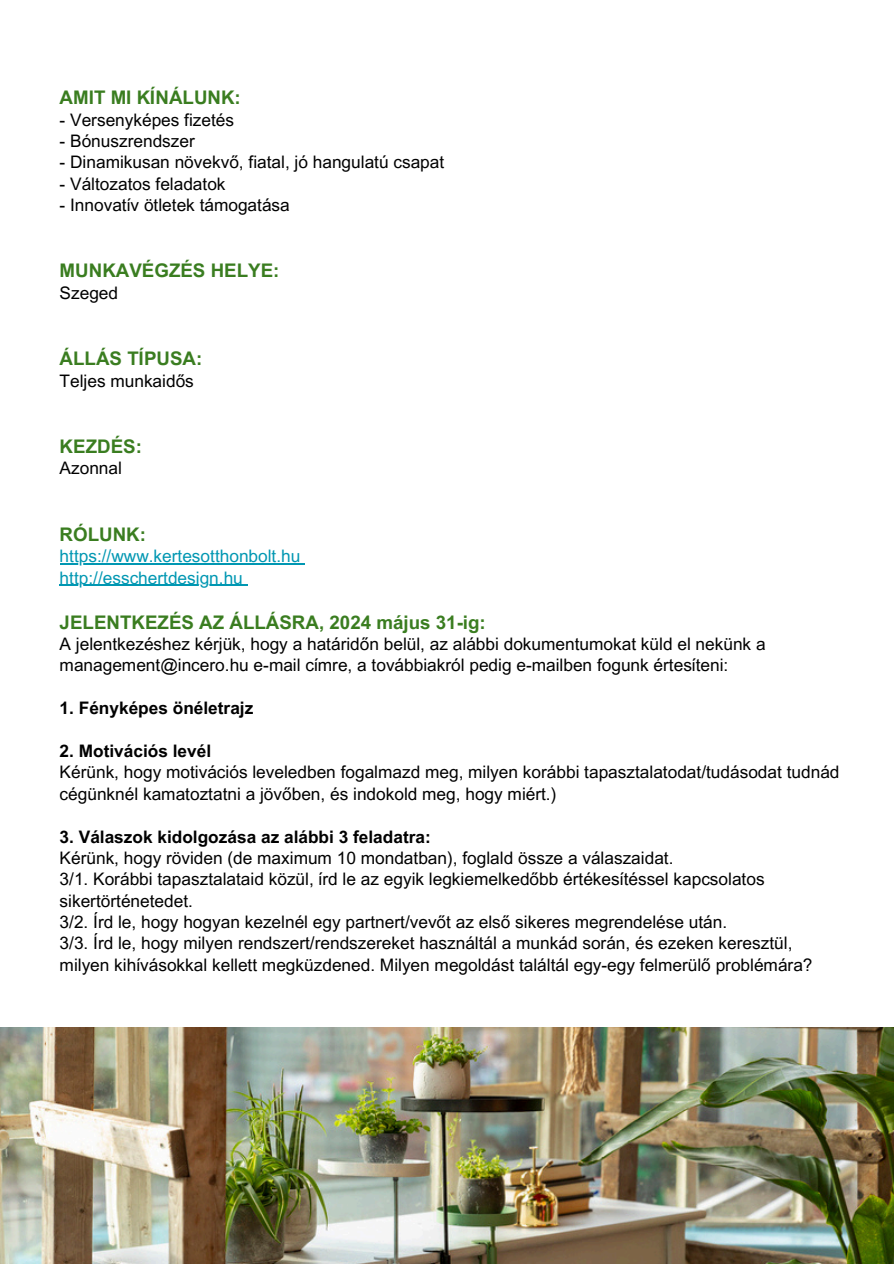
<style>
.page{position:relative;width:894px;height:1264px;background:#fff}
.page>*{position:absolute;margin:0;border:0;box-sizing:border-box;transform-origin:0 0}
.t1{font:700 18.75px "Arial MT Pro";color:#3a7d20}
.t2{font:17.25px/21.3px "Arial MT Pro";color:#000}
.t3{font:700 17.25px "Arial MT Pro";color:#000}
.t4{font:17.25px "Arial MT Pro";color:#0097b2}
</style>
<div class="page">
<img style="left:0;top:1027px;width:893px;height:236px">
<hr style="left:60px;top:563px;width:240px;height:1px;background:#0097b2">
<hr style="left:60px;top:584px;width:183px;height:2px;background:#0097b2">
<p class="t1" style="left:60px;top:90px;width:183px">AMIT MI KÍNÁLUNK:</p>
<p class="t2" style="left:60px;top:111px;width:176px">- Versenyképes fizetés</p>
<p class="t2" style="left:60px;top:132px;width:137px">- Bónuszrendszer</p>
<p class="t2" style="left:60px;top:154px;width:386px">- Dinamikusan növekvő, fiatal, jó hangulatú csapat</p>
<p class="t2" style="left:60px;top:175px;width:167px">- Változatos feladatok</p>
<p class="t2" style="left:60px;top:196px;width:232px">- Innovatív ötletek támogatása</p>
<p class="t1" style="left:60px;top:264px;width:221px">MUNKAVÉGZÉS HELYE:</p>
<p class="t2" style="left:60px;top:284px;width:60px">Szeged</p>
<p class="t1" style="left:60px;top:351px;width:144px">ÁLLÁS TÍPUSA:</p>
<p class="t2" style="left:60px;top:372px;width:136px">Teljes munkaidős</p>
<p class="t1" style="left:60px;top:439px;width:84px">KEZDÉS:</p>
<p class="t2" style="left:60px;top:460px;width:64px">Azonnal</p>
<p class="t1" style="left:60px;top:527px;width:88px">RÓLUNK:</p>
<p class="t4" style="left:60px;top:549px;width:242px">https://www.kertesotthonbolt.hu</p>
<p class="t4" style="left:60px;top:571px;width:185px">http://esschertdesign.hu</p>
<p class="t1" style="left:60px;top:615px;width:427px">JELENTKEZÉS AZ ÁLLÁSRA, 2024 május 31-ig:</p>
<p class="t2" style="left:60px;top:635px;width:707px">A jelentkezéshez kérjük, hogy a határidőn belül, az alábbi dokumentumokat küld el nekünk a management@incero.hu e-mail címre, a továbbiakról pedig e-mailben fogunk értesíteni:</p>
<p class="t3" style="left:60px;top:701px;width:195px">1. Fényképes önéletrajz</p>
<p class="t3" style="left:60px;top:744px;width:153px">2. Motivációs levél</p>
<p class="t2" style="left:60px;top:763px;width:781px">Kérünk, hogy motivációs leveledben fogalmazd meg, milyen korábbi tapasztalatodat/tudásodat tudnád cégünknél kamatoztatni a jövőben, és indokold meg, hogy miért.)</p>
<p class="t3" style="left:60px;top:830px;width:372px">3. Válaszok kidolgozása az alábbi 3 feladatra:</p>
<p class="t2" style="left:60px;top:849px;width:615px">Kérünk, hogy röviden (de maximum 10 mondatban), foglald össze a válaszaidat.</p>
<p class="t2" style="left:60px;top:870px;width:706px">3/1. Korábbi tapasztalataid közül, írd le az egyik legkiemelkedőbb értékesítéssel kapcsolatos sikertörténetedet.</p>
<p class="t2" style="left:60px;top:913px;width:669px">3/2. Írd le, hogy hogyan kezelnél egy partnert/vevőt az első sikeres megrendelése után.</p>
<p class="t2" style="left:60px;top:934px;width:754px">3/3. Írd le, hogy milyen rendszert/rendszereket használtál a munkád során, és ezeken keresztül, milyen kihívásokkal kellett megküzdened. Milyen megoldást találtál egy-egy felmerülő problémára?</p>
</div>
